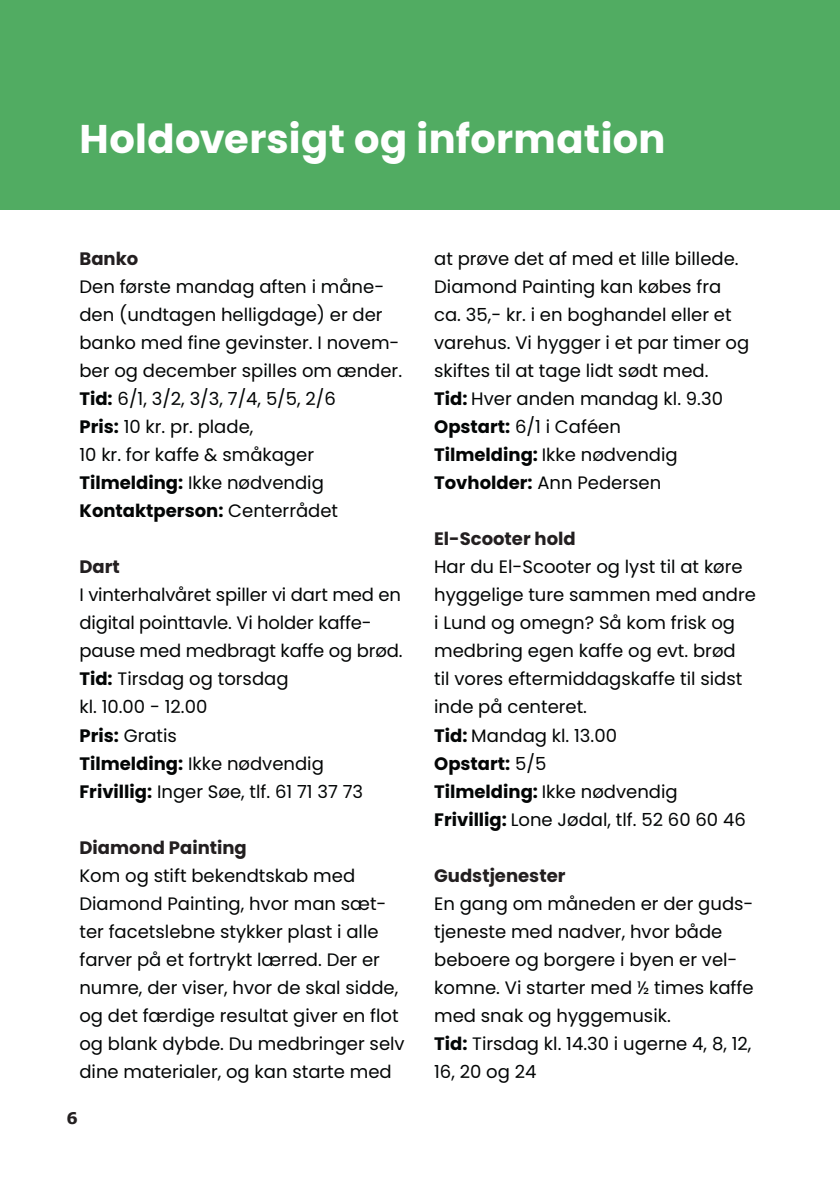
<style>
.page{position:relative;width:840px;height:1191px;background:#fff}
.page>*{position:absolute;margin:0;border:0;box-sizing:border-box;transform-origin:0 0}
.Underoverskrift{font:700 40px "Poppins";letter-spacing:.01em;color:#fff}
.brødtekst{font:18px/28px "Poppins";color:#030505}
.Mellemrubrik{font:700 18px "Poppins";color:#231f20}
.brødtekst-2{font:700 18px "Poppins";color:#030505}
.t1{font:700 16px "Verdana";color:#231f20}
.s1{font-weight:700}
.s2{font-weight:400}
</style>
<div class="page">
<div style="left:0;top:0;width:839px;height:209px;background:#51ac62"></div>
<h2 class="Underoverskrift" style="left:79px;top:115px;width:587px">Holdoversigt og information</h2>
<h3 class="Mellemrubrik" style="left:79px;top:248px;width:60px">Banko</h3>
<p class="brødtekst" style="left:79px;top:273px;width:324px">Den første mandag aften i måne&shy;den (undtagen helligdage) er der banko med fine gevinster. I novem&shy;ber og december spilles om ænder.</p>
<p class="brødtekst" style="left:79px;top:385px;width:258px"><span class="s1">Tid:</span> 6/1, 3/2, 3/3, 7/4, 5/5, 2/6</p>
<p class="brødtekst" style="left:79px;top:413px;width:175px"><span class="s1">Pris:</span> 10 kr. pr. plade,</p>
<p class="brødtekst" style="left:79px;top:441px;width:236px">10 kr. for kaffe &amp; småkager</p>
<p class="brødtekst" style="left:79px;top:469px;width:246px"><span class="s1">Tilmelding:</span> Ikke nødvendig</p>
<p class="brødtekst-2" style="left:79px;top:500px;width:260px">Kontaktperson: <span class="s2">Centerrådet</span></p>
<h3 class="Mellemrubrik" style="left:79px;top:556px;width:42px">Dart</h3>
<p class="brødtekst" style="left:79px;top:581px;width:324px">I vinterhalvåret spiller vi dart med en digital pointtavle. Vi holder kaffe&shy;pause med medbragt kaffe og brød.</p>
<p class="brødtekst" style="left:79px;top:665px;width:210px"><span class="s1">Tid:</span> Tirsdag og torsdag</p>
<p class="brødtekst" style="left:79px;top:693px;width:129px">kl. 10.00 - 12.00</p>
<p class="brødtekst" style="left:79px;top:721px;width:99px"><span class="s1">Pris:</span> Gratis</p>
<p class="brødtekst" style="left:79px;top:749px;width:246px"><span class="s1">Tilmelding:</span> Ikke nødvendig</p>
<p class="brødtekst" style="left:79px;top:777px;width:285px"><span class="s1">Frivillig:</span> Inger Søe, tlf. 61 71 37 73</p>
<h3 class="Mellemrubrik" style="left:79px;top:836px;width:169px">Diamond Painting</h3>
<p class="brødtekst" style="left:79px;top:861px;width:326px">Kom og stift bekendtskab med Diamond Painting, hvor man sæt&shy;ter facetslebne stykker plast i alle farver på et fortrykt lærred. Der er numre, der viser, hvor de skal sidde, og det færdige resultat giver en flot og blank dybde. Du medbringer selv dine materialer, og kan starte med</p>
<p class="t1" style="left:66px;top:1107px;width:13px">6</p>
<p class="brødtekst" style="left:434px;top:245px;width:306px">at prøve det af med et lille billede.</p>
<p class="brødtekst" style="left:434px;top:273px;width:316px">Diamond Painting kan købes fra ca. 35,- kr. i en boghandel eller et varehus. Vi hygger i et par timer og skiftes til at tage lidt sødt med.</p>
<p class="brødtekst" style="left:434px;top:385px;width:290px"><span class="s1">Tid:</span> Hver anden mandag kl. 9.30</p>
<p class="brødtekst" style="left:434px;top:413px;width:188px"><span class="s1">Opstart:</span> 6/1 i Caféen</p>
<p class="brødtekst" style="left:434px;top:441px;width:245px"><span class="s1">Tilmelding:</span> Ikke nødvendig</p>
<p class="brødtekst" style="left:434px;top:469px;width:228px"><span class="s1">Tovholder:</span> Ann Pedersen</p>
<h3 class="Mellemrubrik" style="left:434px;top:528px;width:143px">El-Scooter hold</h3>
<p class="brødtekst" style="left:434px;top:553px;width:323px">Har du El-Scooter og lyst til at køre hyggelige ture sammen med andre i Lund og omegn? Så kom frisk og medbring egen kaffe og evt. brød<br>til vores eftermiddagskaffe til sidst inde på centeret.</p>
<p class="brødtekst" style="left:434px;top:721px;width:184px"><span class="s1">Tid:</span> Mandag kl. 13.00</p>
<p class="brødtekst-2" style="left:434px;top:752px;width:114px">Opstart: <span class="s2">5/5</span></p>
<p class="brødtekst" style="left:434px;top:777px;width:245px"><span class="s1">Tilmelding:</span> Ikke nødvendig</p>
<p class="brødtekst" style="left:434px;top:805px;width:313px"><span class="s1">Frivillig:</span> Lone Jødal, tlf. 52 60 60 46</p>
<h3 class="Mellemrubrik" style="left:434px;top:864px;width:133px">Gudstjenester</h3>
<p class="brødtekst" style="left:434px;top:889px;width:321px">En gang om måneden er der guds&shy;tjeneste med nadver, hvor både beboere og borgere i byen er vel&shy;komne. Vi starter med ½ times kaffe med snak og hyggemusik.</p>
<p class="brødtekst" style="left:434px;top:1029px;width:318px"><span class="s1">Tid:</span> Tirsdag kl. 14.30 i ugerne 4, 8, 12,<br>16, 20 og 24</p>
</div>
